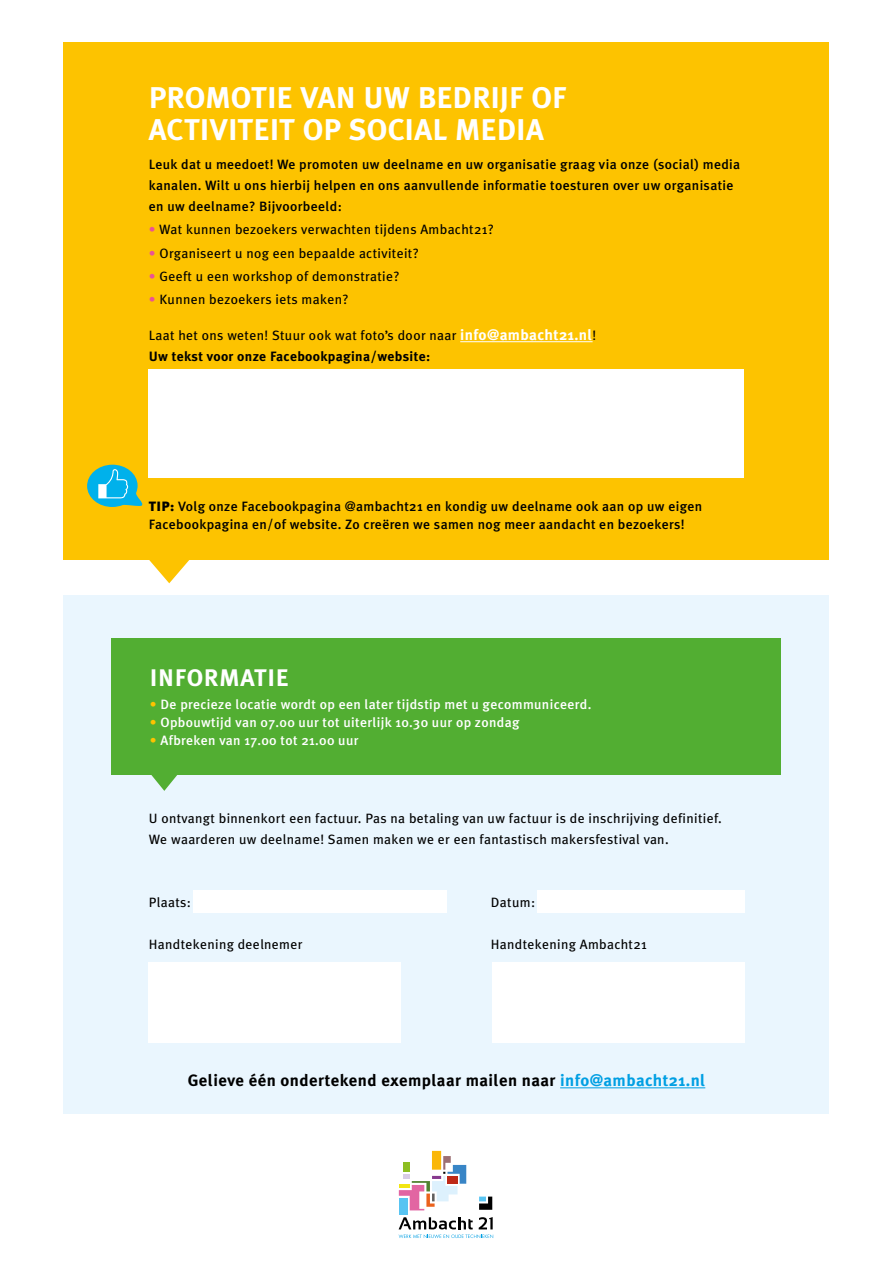
<style>
.page{position:relative;width:893px;height:1263px;background:#fff}
.page>*{position:absolute;margin:0;border:0;box-sizing:border-box;transform-origin:0 0}
.t1{font:700 30px/31.5px "Meta Plus";color:#fff}
.t2{font:700 24px "Meta Plus";letter-spacing:.025em;color:#fff}
.t3{font:700 16.5px "Meta Plus";letter-spacing:.025em;color:#000}
.t4{font:13.5px/21px "Meta Plus";letter-spacing:.025em;color:#000}
.t5{font:500 13.5px/21px "Meta Plus";letter-spacing:.025em;color:#000}
.t6{font:500 13.5px "Meta Plus";letter-spacing:.025em;color:#fff}
.s1{color:#ea5297}
.s2{font-weight:700;font-size:15px;color:#fff}
.s3{font-weight:700}
.s4{font-weight:900}
.s5{color:#fdc300}
.s6{color:#009fe3}
</style>
<div class="page">
<div style="left:64px;top:43px;width:765px;height:516px;background:#fdc300"></div>
<div style="left:64px;top:595px;width:765px;height:519px;background:#eaf6fe"></div>
<svg style="left:479px;top:1196px;width:13px;height:14px"></svg>
<div style="left:432px;top:1151px;width:9px;height:19px;background:#fab708"></div>
<svg style="left:399px;top:1156px;width:67px;height:54px"></svg>
<div style="left:399px;top:1198px;width:9px;height:16px;background:#58c4f2"></div>
<svg style="left:399px;top:1217px;width:94px;height:21px"></svg>
<hr style="left:460px;top:341px;width:133px;height:1px;background:#fff">
<hr style="left:560px;top:1087px;width:145px;height:1px;background:#009fe3">
<div style="left:193px;top:890px;width:253px;height:22px;background:#fff"></div>
<div style="left:537px;top:890px;width:207px;height:22px;background:#fff"></div>
<div style="left:492px;top:962px;width:252px;height:80px;background:#fff"></div>
<div style="left:149px;top:962px;width:252px;height:80px;background:#fff"></div>
<div style="left:112px;top:638px;width:669px;height:136px;background:#52ae32"></div>
<svg style="left:149px;top:774px;width:31px;height:17px"></svg>
<div style="left:149px;top:369px;width:595px;height:108px;background:#fff"></div>
<svg style="left:149px;top:559px;width:41px;height:24px"></svg>
<svg style="left:87px;top:464px;width:56px;height:43px"></svg>
<h1 class="t1" style="left:149px;top:82px;width:419px">PROMOTIE VAN UW BEDRIJF OF<br>ACTIVITEIT OP SOCIAL MEDIA</h1>
<p class="t5" style="left:149px;top:154px;width:593px">Leuk dat u meedoet! We promoten uw deelname en uw organisatie graag via onze (social) media kanalen. Wilt u ons hierbij helpen en ons aanvullende informatie toesturen over uw organisatie en uw deelname? Bijvoorbeeld:</p>
<p class="t4" style="left:149px;top:219px;width:347px"><span class="s1">•</span> Wat kunnen bezoekers verwachten tijdens Ambacht21?</p>
<p class="t4" style="left:149px;top:242px;width:271px"><span class="s1">•</span> Organiseert u nog een bepaalde activiteit?</p>
<p class="t4" style="left:149px;top:265px;width:252px"><span class="s1">•</span> Geeft u een workshop of demonstratie?</p>
<p class="t4" style="left:149px;top:289px;width:201px"><span class="s1">•</span> Kunnen bezoekers iets maken?</p>
<p class="t4" style="left:149px;top:324px;width:449px">Laat het ons weten! Stuur ook wat foto’s door naar <span class="s2">info@ambacht21.nl</span>!<br><span class="s3">Uw tekst voor onze Facebookpagina/website:</span></p>
<p class="t5" style="left:149px;top:497px;width:555px;line-height:18px"><span class="s4">TIP:</span> Volg onze Facebookpagina @ambacht21 en kondig uw deelname ook aan op uw eigen<br>Facebookpagina en/of website. Zo creëren we samen nog meer aandacht en bezoekers!</p>
<h2 class="t2" style="left:150px;top:664px;width:141px">INFORMATIE</h2>
<p class="t6" style="left:150px;top:696px;width:443px"><span class="s5">•</span> De precieze locatie wordt op een later tijdstip met u gecommuniceerd.</p>
<p class="t6" style="left:150px;top:714px;width:371px"><span class="s5">•</span> Opbouwtijd van 07.00 uur tot uiterlijk 10.30 uur op zondag</p>
<p class="t6" style="left:150px;top:732px;width:210px"><span class="s5">•</span> Afbreken van 17.00 tot 21.00 uur</p>
<p class="t4" style="left:149px;top:807px;width:575px">U ontvangt binnenkort een factuur. Pas na betaling van uw factuur is de inschrijving definitief.<br>We waarderen uw deelname! Samen maken we er een fantastisch makersfestival van.</p>
<p class="t4" style="left:149px;top:891px;width:44px">Plaats:</p>
<p class="t4" style="left:491px;top:891px;width:46px">Datum:</p>
<p class="t4" style="left:149px;top:933px;width:155px">Handtekening deelnemer</p>
<p class="t4" style="left:491px;top:933px;width:157px">Handtekening Ambacht21</p>
<p class="t3" style="left:188px;top:1070px;width:519px">Gelieve één ondertekend exemplaar mailen naar <span class="s6">info@ambacht21.nl</span></p>
</div>
